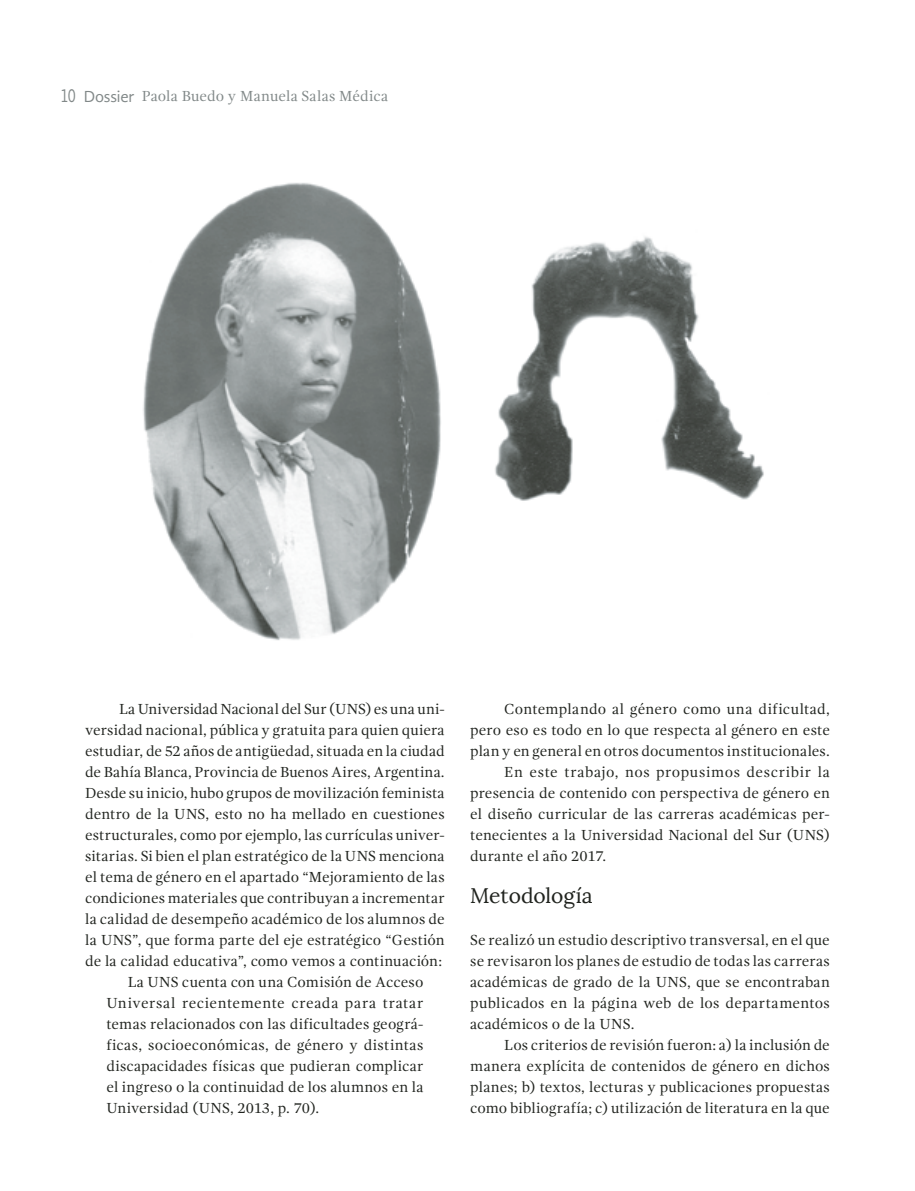
<style>
.page{position:relative;width:915px;height:1191px;background:#fff}
.page>*{position:absolute;margin:0;border:0;box-sizing:border-box;transform-origin:0 0}
.Art_-_Subtítulo_1{font:21px "Lora";letter-spacing:-.005em;color:#20231e}
.Art_-_Cuerpo_de_txt{font:15px/21px "Gandhi Serif";letter-spacing:.005em;color:#20231e;text-align:justify}
.Art_-_Cita{font:15px/21px "Gandhi Serif";letter-spacing:.005em;color:#20231e;text-align:justify}
.Art_-_1er_párrafo{font:15px/21px "Gandhi Serif";letter-spacing:.02em;color:#20231e;text-align:justify}
.Art_-_Marq_izq{font:15px "Gandhi Serif";letter-spacing:.01em;color:#818888}
.s1{font-family:"Gandhi Sans";font-size:19.5px}
.s2{font-family:"Gandhi Sans";font-size:16.5px}
</style>
<div class="page">
<img style="left:143px;top:183px;width:621px;height:458px">
<p class="Art_-_Marq_izq" style="left:60px;top:87px;width:329px"><span class="s1">10</span> <span class="s2">Dossier</span> Paola Buedo y Manuela Salas Médica</p>
<p class="Art_-_Cuerpo_de_txt" style="left:85px;top:699px;width:361px;text-indent:34px">La Universidad Nacional del Sur (UNS) es una uni&shy;versidad nacional, pública y gratuita para quien quiera estudiar, de 52 años de antigüedad, situada en la ciudad de Bahía Blanca, Provincia de Buenos Aires, Argentina.<br>Desde su inicio, hubo grupos de movilización feminista dentro de la UNS, esto no ha mellado en cuestiones estructurales, como por ejemplo, las currículas univer&shy;sitarias. Si bien el plan estratégico de la UNS menciona el tema de género en el apartado “Mejoramiento de las condiciones materiales que contribuyan a incrementar la calidad de desempeño académico de los alumnos de la UNS”, que forma parte del eje estratégico “Gestión de la calidad educativa”, como vemos a continuación:</p>
<p class="Art_-_Cita" style="left:106px;top:972px;width:318px;text-indent:21px">La UNS cuenta con una Comisión de Acceso Universal recientemente creada para tratar temas relacionados con las dificultades geográ&shy;ficas, socioeconómicas, de género y distintas discapacidades físicas que pudieran complicar el ingreso o la continuidad de los alumnos en la Universidad (UNS, 2013, p. 70).</p>
<p class="Art_-_Cuerpo_de_txt" style="left:470px;top:699px;width:361px;text-indent:34px">Contemplando al género como una dificultad, pero eso es todo en lo que respecta al género en este plan y en general en otros documentos institucionales.</p>
<p class="Art_-_Cuerpo_de_txt" style="left:470px;top:762px;width:361px;text-indent:34px">En este trabajo, nos propusimos describir la presencia de contenido con perspectiva de género en el diseño curricular de las carreras académicas per&shy;tenecientes a la Universidad Nacional del Sur (UNS) durante el año 2017.</p>
<p class="Art_-_Subtítulo_1" style="left:470px;top:883px;width:124px">Metodología</p>
<p class="Art_-_1er_párrafo" style="left:470px;top:930px;width:361px">Se realizó un estudio descriptivo transversal, en el que se revisaron los planes de estudio de todas las carreras académicas de grado de la UNS, que se encontraban publicados en la página web de los departamentos académicos o de la UNS.</p>
<p class="Art_-_Cuerpo_de_txt" style="left:470px;top:1035px;width:361px;text-indent:34px">Los criterios de revisión fueron: a) la inclusión de manera explícita de contenidos de género en dichos planes; b) textos, lecturas y publicaciones propuestas como bibliografía; c) utilización de literatura en la que</p>
</div>
